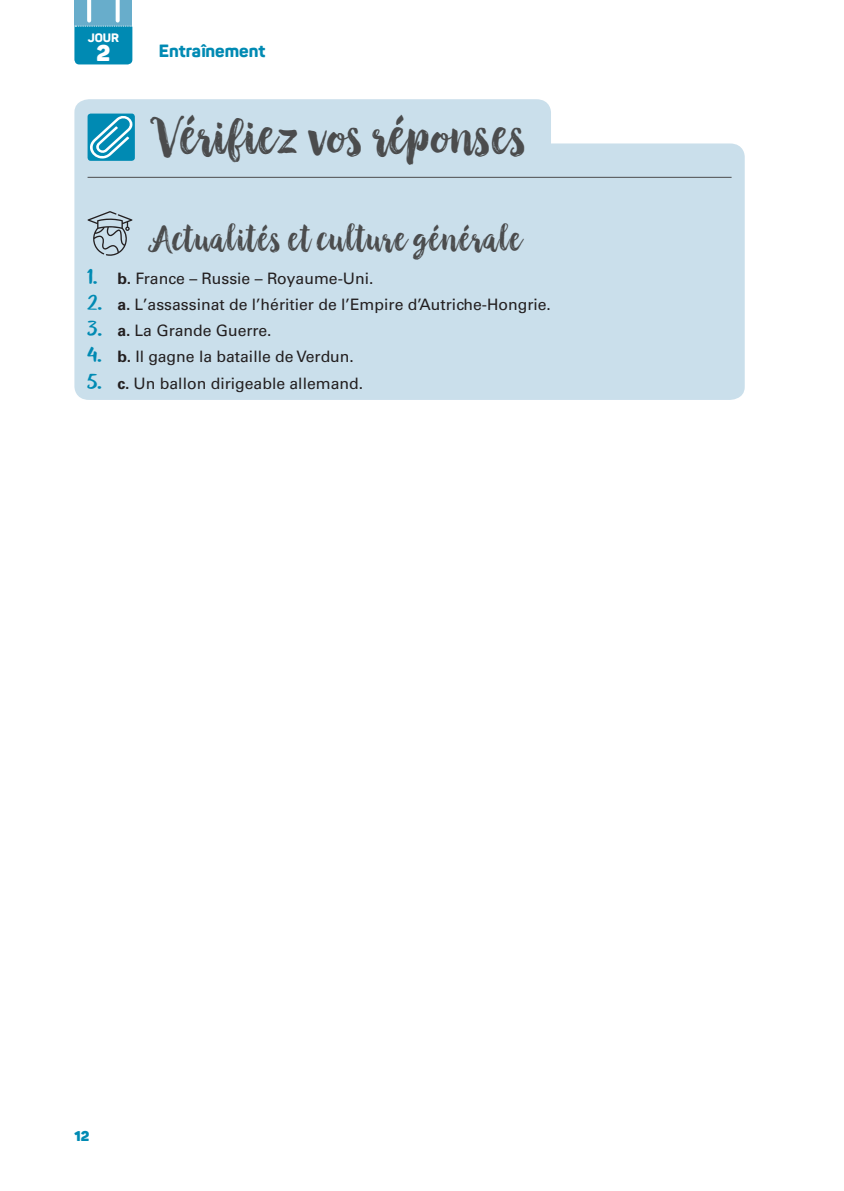
<style>
.page{position:relative;width:844px;height:1191px;background:#fff}
.page>*{position:absolute;margin:0;border:0;box-sizing:border-box;transform-origin:0 0}
.t1{font:47.25px "Black And White";color:#4b4c4d}
.t2{font:31.5px "Black And White";letter-spacing:.03em;color:#4b4c4d}
.t3{font:900 22.57px "Panton";color:#fff}
.t4{font:800 17.5px "Panton";color:#008ab3}
.t5{font:15.75px "Univers LT Std";color:#231f20}
.t6{font:900 14px "Panton";color:#008ab3}
.t7{font:800 12.08px "Panton";color:#fff}
.s1{font-family:"Black And White Display";font-size:22.75px;color:#008ab3}
.s2{font-weight:700}
</style>
<div class="page">
<div style="left:74px;top:0;width:58px;height:26px;background:#68adcb"></div>
<svg style="left:87px;top:0;width:4px;height:21px"></svg>
<svg style="left:116px;top:0;width:4px;height:21px"></svg>
<div style="left:74px;top:26px;width:59px;height:38px;background:#008ab3"></div>
<div style="left:74px;top:99px;width:670px;height:301px;background:#cadfeb"></div>
<svg style="left:87px;top:211px;width:45px;height:45px;background:#a9b9c3"></svg>
<hr style="left:87px;top:177px;width:644px;height:1px;background:#4b4c4d">
<svg style="left:82px;top:110px;width:56px;height:56px;background:#60b4ce"></svg>
<p class="t7" style="left:88px;top:30px;width:33px">JOUR</p>
<h3 class="t3" style="left:96px;top:39px;width:15px">2</h3>
<p class="t4" style="left:159px;top:40px;width:108px">Entraînement</p>
<h1 class="t1" style="left:150px;top:103px;width:378px">Vérifiez vos réponses</h1>
<h2 class="t2" style="left:148px;top:217px;width:376px">Actualités et culture générale</h2>
<p class="t5" style="left:87px;top:269px;width:287px"><span class="s1">1.</span> <span class="s2">b.</span> France – Russie – Royaume-Uni.</p>
<p class="t5" style="left:87px;top:295px;width:465px"><span class="s1">2.</span> <span class="s2">a.</span> L’assassinat de l’héritier de l’Empire d’Autriche-Hongrie.</p>
<p class="t5" style="left:87px;top:321px;width:185px"><span class="s1">3.</span> <span class="s2">a.</span> La Grande Guerre.</p>
<p class="t5" style="left:87px;top:347px;width:268px"><span class="s1">4.</span> <span class="s2">b.</span> Il gagne la bataille de Verdun.</p>
<p class="t5" style="left:87px;top:374px;width:277px"><span class="s1">5.</span> <span class="s2">c.</span> Un ballon dirigeable allemand.</p>
<p class="t6" style="left:74px;top:1127px;width:16px">12</p>
</div>
